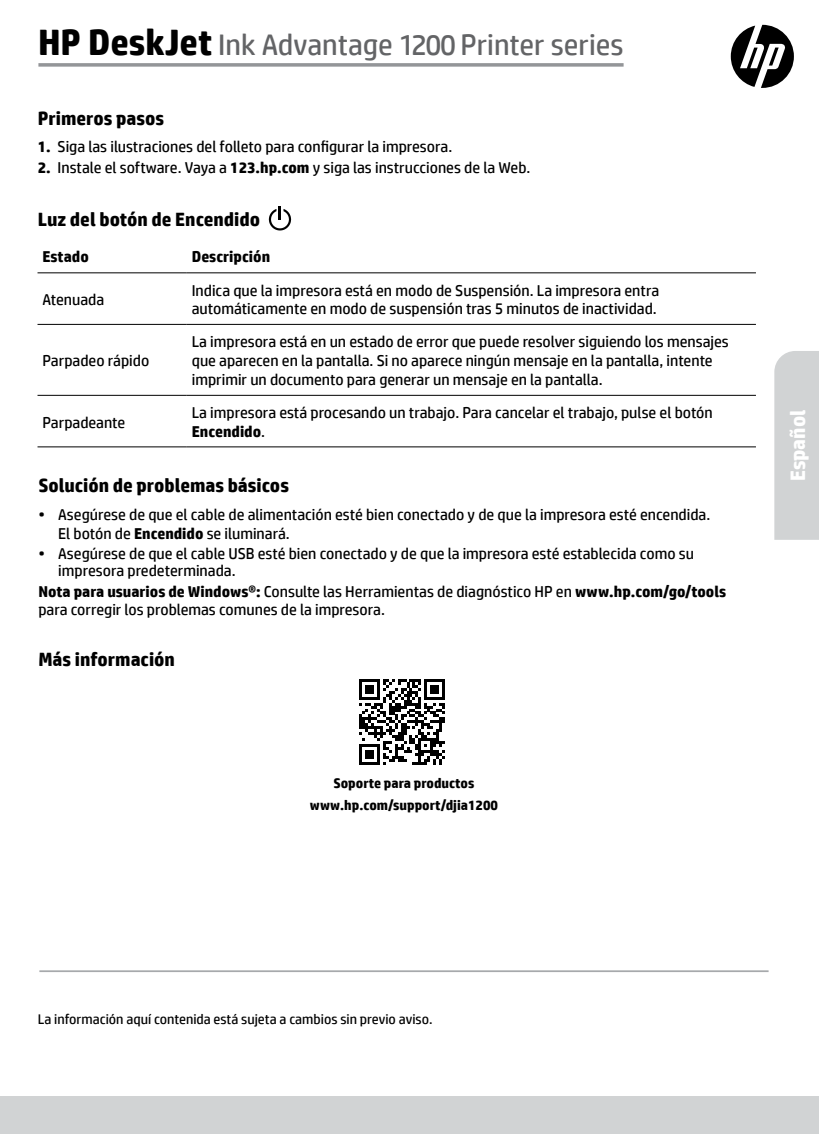
<style>
.page{position:relative;width:819px;height:1134px;background:#fff}
.page>*{position:absolute;margin:0;border:0;box-sizing:border-box;transform-origin:0 0}
.t1{font:29.75px "HP Simplified";color:#636466}
.t2{font:700 21px "HP Simplified";color:#fff}
.t3{font:700 19.25px "HP Simplified";color:#000}
.t4{font:15.75px/18.9px "HP Simplified";color:#000}
.t5{font:700 15.75px "HP Simplified";color:#000}
.t6{font:14px "HP Simplified";color:#000}
.t7{font:700 14px/22.4px "HP Simplified";color:#000;text-align:center}
.s1{font-weight:700;font-size:36.75px;color:#000}
.s2{font-weight:700}
</style>
<div class="page">
<svg style="left:38px;top:63px;width:586px;height:4px;background:#a0a2a4"></svg>
<svg style="left:731px;top:25px;width:63px;height:63px"></svg>
<div style="left:0;top:1096px;width:819px;height:38px;background:#d1d3d4"></div>
<hr style="left:39px;top:970px;width:730px;height:2px;background:#a7a9ac">
<svg style="left:269px;top:206px;width:22px;height:25px"></svg>
<hr style="left:38px;top:272px;width:149px;height:1px;background:#000">
<hr style="left:187px;top:272px;width:569px;height:1px;background:#000">
<hr style="left:38px;top:324px;width:149px;height:1px;background:#000">
<hr style="left:187px;top:324px;width:569px;height:1px;background:#000">
<hr style="left:38px;top:395px;width:149px;height:1px;background:#000">
<hr style="left:187px;top:395px;width:569px;height:1px;background:#000">
<hr style="left:38px;top:446px;width:149px;height:1px;background:#000">
<hr style="left:187px;top:446px;width:569px;height:1px;background:#000">
<svg style="left:359px;top:679px;width:86px;height:86px"></svg>
<div style="left:774px;top:351px;width:45px;height:189px;background:#d1d3d4"></div>
<h1 class="t1" style="left:38px;top:25px;width:587px"><span class="s1">HP DeskJet</span> Ink Advantage 1200 Printer series</h1>
<p class="t3" style="left:38px;top:105px;width:128px">Primeros pasos</p>
<p class="t4" style="left:38px;top:137px;width:416px"><span class="s2">1.</span> Siga las ilustraciones del folleto para configurar la impresora.</p>
<p class="t4" style="left:38px;top:158px;width:494px"><span class="s2">2.</span> Instale el software. Vaya a <span class="s2">123.hp.com</span> y siga las instrucciones de la Web.</p>
<p class="t3" style="left:38px;top:207px;width:224px">Luz del botón de Encendido</p>
<p class="t5" style="left:42px;top:247px;width:48px">Estado</p>
<p class="t5" style="left:192px;top:247px;width:80px">Descripción</p>
<p class="t4" style="left:42px;top:290px;width:63px">Atenuada</p>
<p class="t4" style="left:192px;top:280px;width:469px">Indica que la impresora está en modo de Suspensión. La impresora entra automáticamente en modo de suspensión tras 5 minutos de inactividad.</p>
<p class="t4" style="left:42px;top:351px;width:108px">Parpadeo rápido</p>
<p class="t4" style="left:192px;top:332px;width:539px">La impresora está en un estado de error que puede resolver siguiendo los mensajes que aparecen en la pantalla. Si no aparece ningún mensaje en la pantalla, intente imprimir un documento para generar un mensaje en la pantalla.</p>
<p class="t4" style="left:42px;top:412px;width:84px">Parpadeante</p>
<p class="t4" style="left:192px;top:403px;width:523px">La impresora está procesando un trabajo. Para cancelar el trabajo, pulse el botón<br><span class="s2">Encendido</span>.</p>
<p class="t3" style="left:38px;top:473px;width:252px">Solución de problemas básicos</p>
<p class="t4" style="left:58px;top:505px;width:654px;text-indent:-20px">• Asegúrese de que el cable de alimentación esté bien conectado y de que la impresora esté encendida.<br>El botón de <span class="s2">Encendido</span> se iluminará.</p>
<p class="t4" style="left:58px;top:544px;width:637px;line-height:17.5px;text-indent:-20px">• Asegúrese de que el cable USB esté bien conectado y de que la impresora esté establecida como su impresora predeterminada.</p>
<p class="t4" style="left:38px;top:583px;width:689px;line-height:17.5px"><span class="s2">Nota para usuarios de Windows®:</span> Consulte las Herramientas de diagnóstico HP en <span class="s2">www.hp.com/go/tools </span>para corregir los problemas comunes de la impresora.</p>
<p class="t3" style="left:38px;top:647px;width:138px">Más información</p>
<p class="t7" style="left:310px;top:772px;width:190px">Soporte para productos www.hp.com/support/djia1200</p>
<h2 class="t2" style="left:784px;top:481px;width:73px;rotate:-90deg">Español</h2>
<p class="t6" style="left:38px;top:1010px;width:396px">La información aquí contenida está sujeta a cambios sin previo aviso.</p>
</div>
